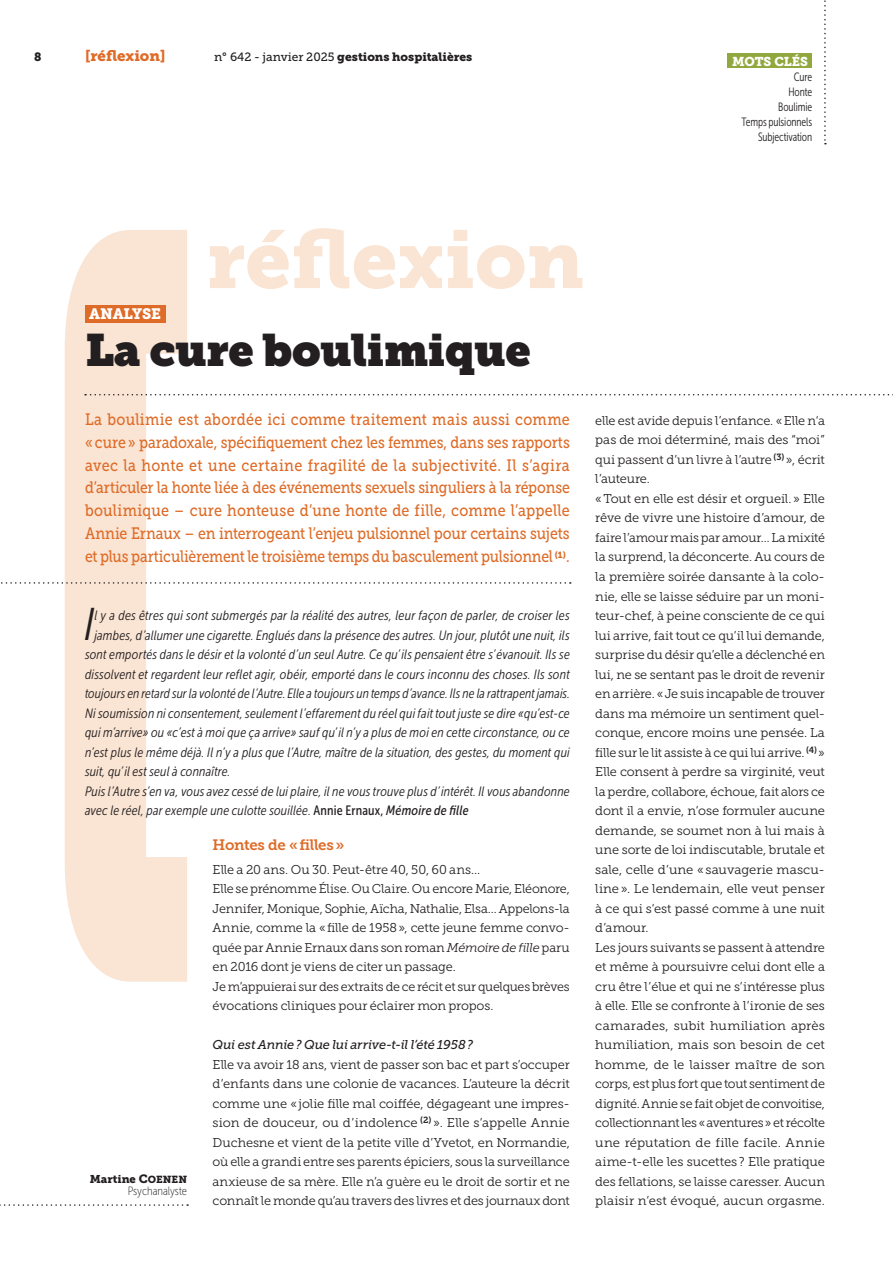
<style>
.page{position:relative;width:893px;height:1263px;background:#fff}
.page>*{position:absolute;margin:0;border:0;box-sizing:border-box;transform-origin:0 0}
.t1{font:81.3px "Museo Slab 900";color:#fae4d3}
.t2{font:italic 45.75px "Museo Sans Cond 300";color:#231f20}
.t3{font:45px "Museo Slab";letter-spacing:-.01em;color:#231f20}
.t4{font:16.5px/22.8px "Museo Slab 500";letter-spacing:-.015em;color:#de6b27;text-align:justify;scale:.87 1}
.t5{font:15px "Museo Slab 700";letter-spacing:-.025em;color:#de6b27}
.t6{font:15px "Museo Slab 900";color:#de6b27}
.t7{font:15px "Museo Slab 900";letter-spacing:-.015em;color:#fff}
.t8{font:italic 13.5px "Museo Sans Cond 300";letter-spacing:.01em;color:#231f20}
.t9{font:12.75px/19.5px "Museo Slab 300";letter-spacing:-.01em;color:#231f20}
.t10{font:italic 12.75px "Museo Slab 500";letter-spacing:-.02em;color:#231f20}
.t11{font:12.75px "Museo Slab 900 SC850";letter-spacing:-.01em;color:#fff}
.t12{font:12px/15px "Museo Sans Cond 300";letter-spacing:-.01em;color:#231f20;text-align:right;scale:.9 1}
.t13{font:12px "Museo Slab 900";color:#231f20}
.t14{font:12px "Museo Sans Cond 100";color:#231f20}
.t15{font:11.25px "Museo Slab 900";color:#231f20}
.s1{font-family:"Museo Slab 500"}
.s2{font-family:"Museo Sans Cond 500";font-style:normal}
.s3{font-family:"Museo Sans Cond 500"}
.s4{font-family:"Museo Slab 900 SC850";font-size:12px}
.s5{font-family:"Museo Slab 900 SC850";font-size:10.2px}
.s6{font-style:italic}
</style>
<div class="page">
<svg style="left:65px;top:230px;width:122px;height:752px;fill:#fae4d3"></svg>
<svg style="left:0;top:1204px;width:188px;height:2px"></svg>
<div style="left:728px;top:54px;width:84px;height:14px;background:#90a83d"></div>
<svg style="left:824px;top:0;width:2px;height:144px"></svg>
<div style="left:85px;top:305px;width:80px;height:17px;background:#de6b27"></div>
<svg style="left:85px;top:394px;width:808px;height:1px"></svg>
<svg style="left:1px;top:582px;width:570px;height:2px"></svg>
<p class="t13" style="left:34px;top:50px;width:9px">8</p>
<p class="t6" style="left:85px;top:47px;width:82px">[réflexion]</p>
<p class="t13" style="left:214px;top:50px;width:260px"><span class="s1">n° 642 - janvier 2025</span> gestions hospitalières</p>
<p class="t11" style="left:732px;top:54px;width:77px">MOTS CLÉS</p>
<p class="t12" style="left:742px;top:69px;width:80px">Cure<br>Honte<br>Boulimie<br>Temps pulsionnels<br>Subjectivation</p>
<h1 class="t1" style="left:207px;top:212px;width:379px">réflexion</h1>
<p class="t7" style="left:89px;top:305px;width:73px">ANALYSE</p>
<h3 class="t3" style="left:85px;top:324px;width:447px">La cure boulimique</h3>
<p class="t4" style="left:85px;top:408px;width:559px">La boulimie est abordée ici comme traitement mais aussi comme « cure » paradoxale, spécifiquement chez les femmes, dans ses rapports avec la honte et une certaine fragilité de la subjectivité. Il s’agira d’articuler la honte liée à des événements sexuels singuliers à la réponse boulimique – cure honteuse d’une honte de fille, comme l’appelle Annie Ernaux – en interrogeant l’enjeu pulsionnel pour certains sujets et plus particulièrement le troisième temps du basculement pulsionnel <sup>(1)</sup>.</p>
<h2 class="t2" style="left:84px;top:599px;width:12px">I</h2>
<p class="t8" style="left:94px;top:608px;width:477px">l y a des êtres qui sont submergés par la réalité des autres, leur façon de parler, de croiser les</p>
<p class="t8" style="left:94px;top:628px;width:477px">jambes, d’allumer une cigarette. Englués dans la présence des autres. Un jour, plutôt une nuit, ils</p>
<p class="t8" style="left:85px;top:647px;width:486px">sont emportés dans le désir et la volonté d’un seul Autre. Ce qu’ils pensaient être s’évanouit. Ils se</p>
<p class="t8" style="left:85px;top:667px;width:486px">dissolvent et regardent leur reflet agir, obéir, emporté dans le cours inconnu des choses. Ils sont</p>
<p class="t8" style="left:85px;top:686px;width:486px">toujours en retard sur la volonté de l’Autre. Elle a toujours un temps d’avance. Ils ne la rattrapent jamais.</p>
<p class="t8" style="left:85px;top:706px;width:486px">Ni soumission ni consentement, seulement l’effarement du réel qui fait tout juste se dire «qu’est-ce</p>
<p class="t8" style="left:85px;top:725px;width:486px">qui m’arrive» ou «c’est à moi que ça arrive» sauf qu’il n’y a plus de moi en cette circonstance, ou ce</p>
<p class="t8" style="left:85px;top:745px;width:486px">n’est plus le même déjà. Il n’y a plus que l’Autre, maître de la situation, des gestes, du moment qui</p>
<p class="t8" style="left:85px;top:764px;width:147px">suit, qu’il est seul à connaître.</p>
<p class="t8" style="left:85px;top:784px;width:486px">Puis l’Autre s’en va, vous avez cessé de lui plaire, il ne vous trouve plus d’intérêt. Il vous abandonne</p>
<p class="t8" style="left:85px;top:803px;width:385px">avec le réel, par exemple une culotte souillée. <span class="s2">Annie Ernaux,</span> <span class="s3">Mémoire de fille</span></p>
<p class="t15" style="left:90px;top:1172px;width:99px">Martine <span class="s4">C</span><span class="s5">OENEN</span></p>
<p class="t14" style="left:128px;top:1184px;width:61px">Psychanalyste</p>
<p class="t5" style="left:213px;top:836px;width:133px">Hontes de «filles»</p>
<p class="t9" style="left:213px;top:859px;width:359px">Elle a 20 ans. Ou 30. Peut-être 40, 50, 60 ans…<br>Elle se prénomme Élise. Ou Claire. Ou encore Marie, Eléonore, Jennifer, Monique, Sophie, Aïcha, Nathalie, Elsa… Appelons-la Annie, comme la «fille de 1958», cette jeune femme convo&shy;quée par Annie Ernaux dans son roman <span class="s6">Mémoire de fille</span> paru en 2016 dont je viens de citer un passage.<br>Je m’appuierai sur des extraits de ce récit et sur quelques brèves évocations cliniques pour éclairer mon propos.</p>
<p class="t10" style="left:213px;top:1037px;width:262px">Qui est Annie? Que lui arrive-t-il l’été 1958?</p>
<p class="t9" style="left:213px;top:1054px;width:359px;text-align:justify">Elle va avoir 18 ans, vient de passer son bac et part s’occuper d’enfants dans une colonie de vacances. L’auteure la décrit comme une «jolie fille mal coiffée, dégageant une impres&shy;sion de douceur, ou d’indolence <sup>(2)</sup> ». Elle s’appelle Annie Duchesne et vient de la petite ville d’Yvetot, en Normandie, où elle a grandi entre ses parents épiciers, sous la surveillance anxieuse de sa mère. Elle n’a guère eu le droit de sortir et ne connaît le monde qu’au travers des livres et des journaux dont</p>
<p class="t9" style="left:595px;top:411px;width:231px">elle est avide depuis l’enfance. «Elle n‘a pas de moi déterminé, mais des “moi” qui passent d’un livre à l’autre <sup>(3)</sup> », écrit l’auteure.<br>«Tout en elle est désir et orgueil.» Elle rêve de vivre une histoire d’amour, de faire l’amour mais par amour… La mixité la surprend, la déconcerte. Au cours de la première soirée dansante à la colo&shy;nie, elle se laisse séduire par un moni&shy;teur-chef, à peine consciente de ce qui lui arrive, fait tout ce qu’il lui demande, surprise du désir qu’elle a déclenché en lui, ne se sentant pas le droit de revenir en arrière. «Je suis incapable de trouver dans ma mémoire un sentiment quel&shy;conque, encore moins une pensée. La fille sur le lit assiste à ce qui lui arrive. <sup>(4)</sup> » Elle consent à perdre sa virginité, veut la perdre, collabore, échoue, fait alors ce dont il a envie, n’ose formuler aucune demande, se soumet non à lui mais à une sorte de loi indiscutable, brutale et sale, celle d’une «sauvagerie mascu&shy;line». Le lendemain, elle veut penser à ce qui s’est passé comme à une nuit d’amour.<br>Les jours suivants se passent à attendre et même à poursuivre celui dont elle a cru être l’élue et qui ne s’intéresse plus à elle. Elle se confronte à l’ironie de ses camarades, subit humiliation après humiliation, mais son besoin de cet homme, de le laisser maître de son corps, est plus fort que tout sentiment de dignité. Annie se fait objet de convoitise, collectionnant les «aventures» et récolte une réputation de fille facile. Annie aime-t-elle les sucettes ? Elle pratique des fellations, se laisse caresser. Aucun plaisir n’est évoqué, aucun orgasme.</p>
</div>
